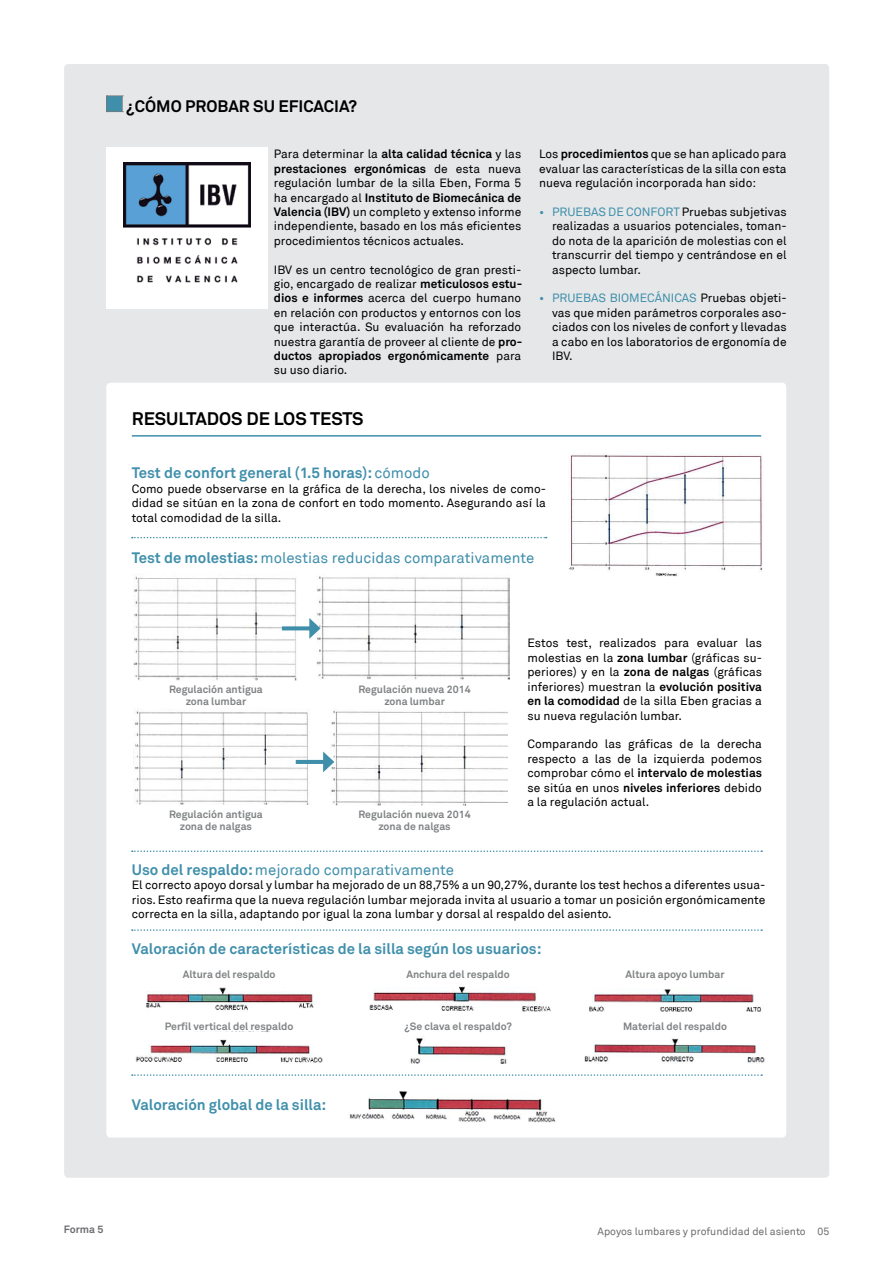
<style>
.page{position:relative;width:893px;height:1263px;background:#fff}
.page>*{position:absolute;margin:0;border:0;box-sizing:border-box;transform-origin:0 0}
.t1{font:700 18px "Akkurat";color:#000}
.t2{font:700 16.5px "Akkurat";color:#000}
.t3{font:700 15px "Akkurat";color:#3f8fab}
.t4{font:15px "Akkurat";color:#3f8fab}
.t5{font:12px/14.4px "Akkurat";color:#000;text-align:justify}
.t6{font:700 10.5px/12px "Akkurat";color:#7f8284;text-align:center}
.t7{font:10.5px "Akkurat";color:#6d6d71}
.t8{font:700 10.5px "Akkurat";color:#6d6d71}
.s1{font-weight:700}
.s2{color:#3f8fab}
.s3{font-weight:400}
</style>
<div class="page">
<div style="left:64px;top:64px;width:765px;height:1114px;background:#e5e7e8;border-radius:4px"></div>
<div style="left:106px;top:147px;width:162px;height:161px;background:#fff"></div>
<img style="left:124px;top:162px;width:126px;height:121px">
<div style="left:106px;top:383px;width:680px;height:754px;background:#fff;border-radius:4px"></div>
<img style="left:569px;top:453px;width:193px;height:124px">
<img style="left:134px;top:576px;width:164px;height:104px">
<img style="left:317px;top:576px;width:192px;height:104px">
<svg style="left:282px;top:626px;width:27px;height:4px"></svg>
<svg style="left:309px;top:618px;width:11px;height:21px"></svg>
<img style="left:134px;top:710px;width:176px;height:95px">
<img style="left:331px;top:710px;width:176px;height:95px">
<hr style="left:296px;top:760px;width:31px;height:4px;background:#3f8fab">
<svg style="left:323px;top:751px;width:11px;height:21px"></svg>
<hr style="left:132px;top:435px;width:629px;height:2px;background:#3f8fab">
<svg style="left:132px;top:929px;width:630px;height:2px"></svg>
<svg style="left:132px;top:850px;width:630px;height:2px"></svg>
<svg style="left:132px;top:537px;width:415px;height:1px"></svg>
<svg style="left:132px;top:1074px;width:630px;height:2px"></svg>
<svg style="left:106px;top:96px;width:17px;height:16px"></svg>
<img style="left:349px;top:1092px;width:207px;height:31px">
<img style="left:146px;top:987px;width:168px;height:24px">
<img style="left:135px;top:1031px;width:188px;height:32px">
<img style="left:369px;top:986px;width:182px;height:25px">
<img style="left:410px;top:1038px;width:98px;height:25px">
<img style="left:589px;top:989px;width:173px;height:22px">
<img style="left:584px;top:1038px;width:181px;height:25px">
<h2 class="t2" style="left:126px;top:96px;width:233px">¿CÓMO PROBAR SU EFICACIA?</h2>
<p class="t5" style="left:274px;top:147px;width:249px">Para determinar la <span class="s1">alta calidad técnica</span> y las <span class="s1">prestaciones ergonómicas</span> de esta nueva regulación lumbar de la silla Eben, Forma 5 ha encargado al <span class="s1">Instituto de Biomecánica de Valencia (IBV)</span> un completo y extenso informe independiente, basado en los más eficientes procedimientos técnicos actuales.</p>
<p class="t5" style="left:274px;top:263px;width:250px">IBV es un centro tecnológico de gran presti&shy;gio, encargado de realizar <span class="s1">meticulosos estu&shy;dios e informes</span> acerca del cuerpo humano en relación con productos y entornos con los que interactúa. Su evaluación ha reforzado nuestra garantía de proveer al cliente de <span class="s1">pro&shy;ductos apropiados ergonómicamente</span> para su uso diario.</p>
<h1 class="t1" style="left:132px;top:407px;width:233px">RESULTADOS DE LOS TESTS</h1>
<p class="t5" style="left:539px;top:147px;width:249px">Los <span class="s1">procedimientos</span> que se han aplicado para evaluar las características de la silla con esta nueva regulación incorporada han sido:</p>
<p class="t5" style="left:552px;top:205px;width:236px;text-indent:-13px"><span class="s2">• PRUEBAS DE CONFORT</span> Pruebas subjetivas realizadas a usuarios potenciales, toman&shy;do nota de la aparición de molestias con el transcurrir del tiempo y centrándose en el aspecto lumbar.</p>
<p class="t5" style="left:552px;top:291px;width:236px;text-indent:-13px"><span class="s2">• PRUEBAS BIOMECÁNICAS</span> Pruebas objeti&shy;vas que miden parámetros corporales aso&shy;ciados con los niveles de confort y llevadas a cabo en los laboratorios de ergonomía de IBV.</p>
<p class="t3" style="left:132px;top:464px;width:299px">Test de confort general (1.5 horas): <span class="s3">cómodo</span></p>
<p class="t5" style="left:132px;top:482px;width:416px">Como puede observarse en la gráfica de la derecha, los niveles de como&shy;didad se sitúan en la zona de confort en todo momento. Asegurando así la total comodidad de la silla.</p>
<p class="t4" style="left:132px;top:549px;width:404px"><span class="s1">Test de molestias:</span> molestias reducidas comparativamente</p>
<p class="t6" style="left:169px;top:683px;width:95px">Regulación antigua zona lumbar</p>
<p class="t6" style="left:169px;top:808px;width:95px">Regulación antigua zona de nalgas</p>
<p class="t6" style="left:358px;top:683px;width:114px">Regulación nueva 2014 zona lumbar</p>
<p class="t6" style="left:358px;top:808px;width:114px">Regulación nueva 2014 zona de nalgas</p>
<p class="t5" style="left:527px;top:636px;width:236px">Estos test, realizados para evaluar las molestias en la <span class="s1">zona lumbar</span> (gráficas su&shy;periores) y en la <span class="s1">zona de nalgas</span> (gráficas inferiores) muestran la <span class="s1">evolución positiva en la comodidad</span> de la silla Eben gracias a su nueva regulación lumbar.</p>
<p class="t5" style="left:527px;top:737px;width:236px">Comparando las gráficas de la derecha respecto a las de la izquierda podemos comprobar cómo el <span class="s1">intervalo de molestias </span>se sitúa en unos <span class="s1">niveles inferiores</span> debido a la regulación actual.</p>
<p class="t4" style="left:132px;top:861px;width:324px"><span class="s1">Uso del respaldo:</span> mejorado comparativamente</p>
<p class="t5" style="left:132px;top:878px;width:635px">El correcto apoyo dorsal y lumbar ha mejorado de un 88,75% a un 90,27%, durante los test hechos a diferentes usua&shy;rios. Esto reafirma que la nueva regulación lumbar mejorada invita al usuario a tomar un posición ergonómicamente correcta en la silla, adaptando por igual la zona lumbar y dorsal al respaldo del asiento.</p>
<p class="t3" style="left:132px;top:939px;width:411px">Valoración de características de la silla según los usuarios:</p>
<p class="t6" style="left:183px;top:968px;width:94px">Altura del respaldo</p>
<p class="t6" style="left:406px;top:968px;width:105px">Anchura del respaldo</p>
<p class="t6" style="left:165px;top:1020px;width:130px">Perfil vertical del respaldo</p>
<p class="t3" style="left:132px;top:1095px;width:196px">Valoración global de la silla:</p>
<p class="t6" style="left:404px;top:1020px;width:109px">¿Se clava el respaldo?</p>
<p class="t6" style="left:626px;top:968px;width:100px">Altura apoyo lumbar</p>
<p class="t6" style="left:623px;top:1020px;width:105px">Material del respaldo</p>
<p class="t8" style="left:64px;top:1223px;width:41px">Forma 5</p>
<p class="t7" style="left:598px;top:1225px;width:233px">Apoyos lumbares y profundidad del asiento 05</p>
</div>
